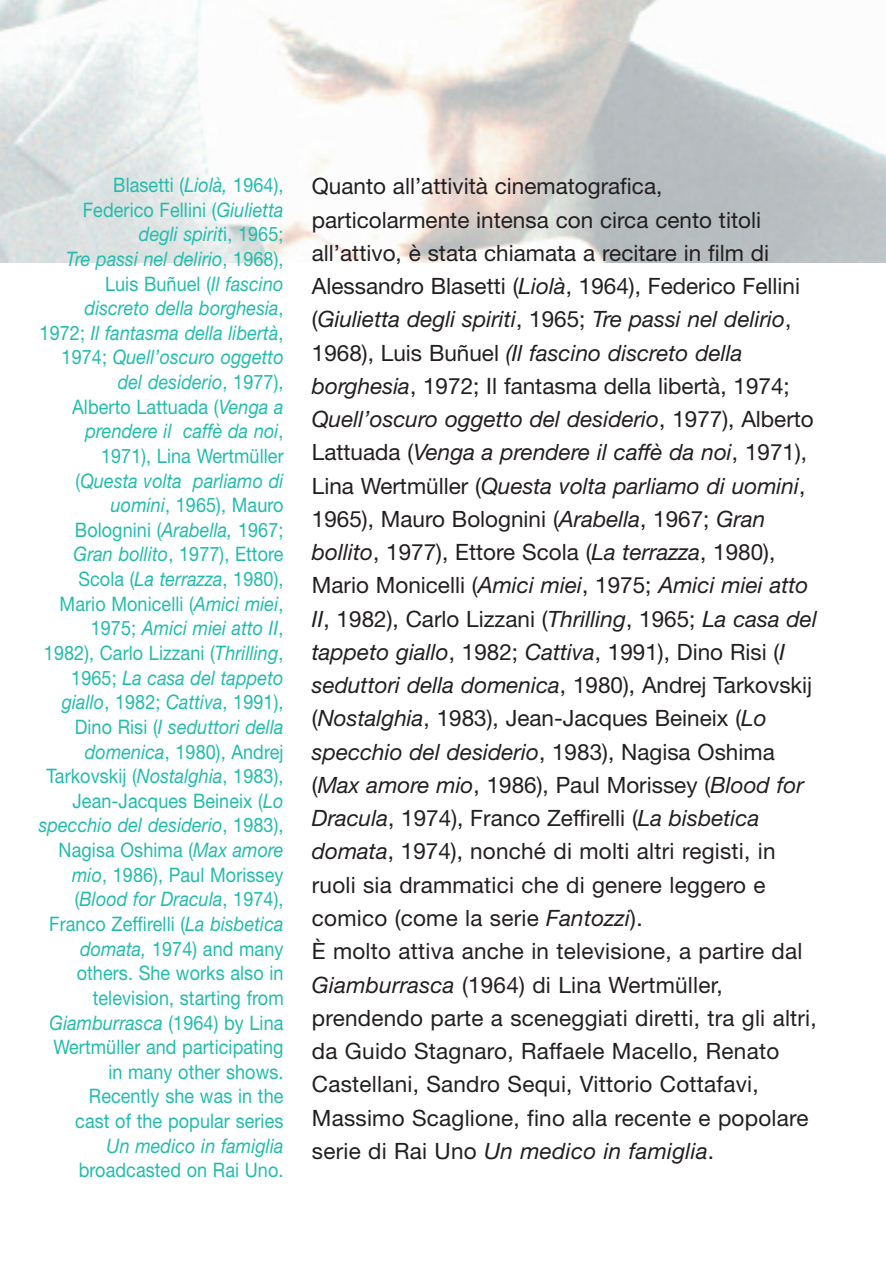
<style>
.page{position:relative;width:886px;height:1276px;background:#fff}
.page>*{position:absolute;margin:0;border:0;box-sizing:border-box;transform-origin:0 0}
.t1{font:22.5px/33.2px "Helvetica Neue";color:#231f20}
.t2{font:20px/24.8px "Helvetica Neue";letter-spacing:.005em;color:#22bcac;text-align:right;scale:.9 1}
.t3{font:italic 20px "Helvetica Neue";letter-spacing:.005em;color:#22bcac;scale:.9 1}
.s1{font-style:italic}
</style>
<div class="page">
<p class="t2" style="left:39px;top:172px;width:274px">Blasetti (<span class="s1">Liolà,</span> 1964),<br>Federico Fellini (<span class="s1">Giulietta<br>degli spirit</span>i, 1965;<br><span class="s1">Tre passi nel delirio</span>, 1968),<br>Luis Buñuel (<span class="s1">Il fascino discreto della borghesia</span>,<br>1972; <span class="s1">Il fantasma della libertà</span>,<br>1974; <span class="s1">Quell’oscuro oggetto del desiderio</span>, 1977),<br>Alberto Lattuada (<span class="s1">Venga a prendere il caffè da noi</span>,<br>1971), Lina Wertmüller (<span class="s1">Questa volta parliamo di uomini</span>, 1965), Mauro<br>Bolognini (<span class="s1">Arabella,</span> 1967;<br><span class="s1">Gran bollito</span>, 1977), Ettore<br>Scola (<span class="s1">La terrazza</span>, 1980),<br>Mario Monicelli (<span class="s1">Amici miei</span>,<br>1975; <span class="s1">Amici miei atto II</span>,<br>1982), Carlo Lizzani (<span class="s1">Thrilling</span>,<br>1965; <span class="s1">La casa del tappeto giallo</span>, 1982; <span class="s1">Cattiva</span>, 1991),<br>Dino Risi (<span class="s1">I seduttori della domenica</span>, 1980), Andrej<br>Tarkovskij (<span class="s1">Nostalghia</span>, 1983),<br>Jean-Jacques Beineix (<span class="s1">Lo specchio del desiderio</span>, 1983),<br>Nagisa Oshima (<span class="s1">Max amore mio</span>, 1986), Paul Morissey (<span class="s1">Blood for Dracula</span>, 1974),<br>Franco Zeffirelli (<span class="s1">La bisbetica domata,</span> 1974) and many others. She works also in television, starting from<br><span class="s1">Giamburrasca</span> (1964) by Lina<br>Wertmüller and participating in many other shows.<br>Recently she was in the<br>cast of the popular series</p>
<p class="t3" style="left:107px;top:1133px;width:198px">Un medico in famiglia</p>
<p class="t2" style="left:79px;top:1157px;width:229px">broadcasted on Rai Uno.</p>
<p class="t1" style="left:312px;top:169px;width:507px">Quanto all’attività cinematografica, particolarmente intensa con circa cento titoli all’attivo, è stata chiamata a recitare in film di Alessandro Blasetti (<span class="s1">Liolà</span>, 1964), Federico Fellini (<span class="s1">Giulietta degli spiriti</span>, 1965; <span class="s1">Tre passi nel delirio</span>, 1968), Luis Buñuel <span class="s1">(Il fascino discreto della borghesia</span>, 1972; Il fantasma della libertà, 1974; <span class="s1">Quell’oscuro oggetto del desiderio</span>, 1977), Alberto Lattuada (<span class="s1">Venga a prendere il caffè da noi</span>, 1971), Lina Wertmüller (<span class="s1">Questa volta parliamo di uomini</span>, 1965), Mauro Bolognini (<span class="s1">Arabella</span>, 1967; <span class="s1">Gran bollito</span>, 1977), Ettore Scola (<span class="s1">La terrazza</span>, 1980), Mario Monicelli (<span class="s1">Amici miei</span>, 1975; <span class="s1">Amici miei atto II</span>, 1982), Carlo Lizzani (<span class="s1">Thrilling</span>, 1965; <span class="s1">La casa del tappeto giallo</span>, 1982; <span class="s1">Cattiva</span>, 1991), Dino Risi (<span class="s1">I seduttori della domenica</span>, 1980), Andrej Tarkovskij (<span class="s1">Nostalghia</span>, 1983), Jean-Jacques Beineix (<span class="s1">Lo specchio del desiderio</span>, 1983), Nagisa Oshima (<span class="s1">Max amore mio</span>, 1986), Paul Morissey (<span class="s1">Blood for Dracula</span>, 1974), Franco Zeffirelli (<span class="s1">La bisbetica domata</span>, 1974), nonché di molti altri registi, in ruoli sia drammatici che di genere leggero e comico (come la serie <span class="s1">Fantozzi</span>).<br>È molto attiva anche in televisione, a partire dal <span class="s1">Giamburrasca</span> (1964) di Lina Wertmüller, prendendo parte a sceneggiati diretti, tra gli altri, da Guido Stagnaro, Raffaele Macello, Renato Castellani, Sandro Sequi, Vittorio Cottafavi, Massimo Scaglione, fino alla recente e popolare serie di Rai Uno <span class="s1">Un medico in famiglia</span>.</p>
</div>
